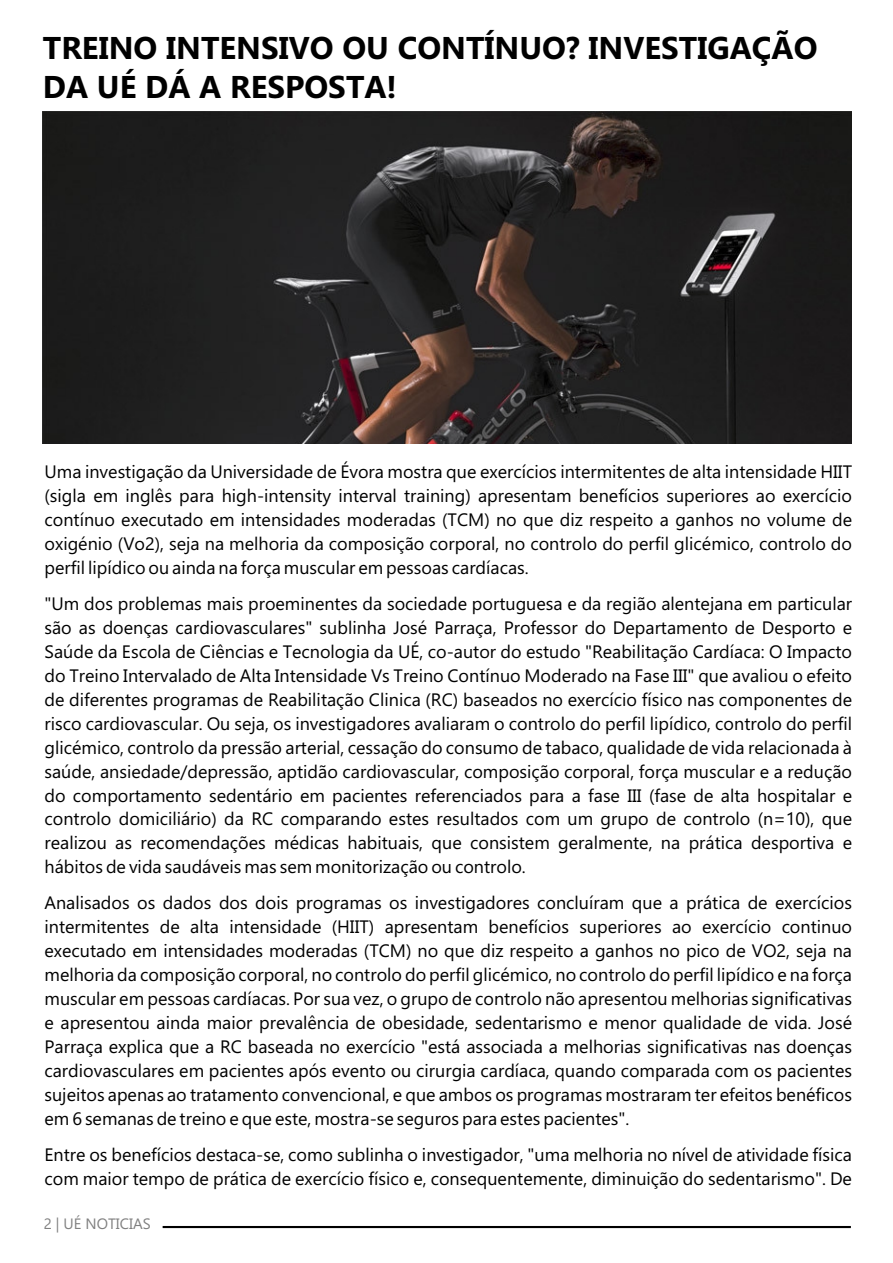
<style>
.page{position:relative;width:893px;height:1263px;background:#fff}
.page>*{position:absolute;margin:0;border:0;box-sizing:border-box;transform-origin:0 0}
.t1{font:700 31.5px/39.3px "Ebrima";color:#000}
.t2{font:18px/24px "Ebrima";color:#000;text-align:justify}
.t3{font:15px "Ebrima";color:#808080}
</style>
<div class="page">
<hr style="left:163px;top:1226px;width:688px;height:2px;background:#000">
<img style="left:43px;top:112px;width:809px;height:332px">
<h1 class="t1" style="left:43px;top:32px;width:776px">TREINO INTENSIVO OU CONTÍNUO? INVESTIGAÇÃO<br>DA UÉ DÁ A RESPOSTA!</h1>
<p class="t2" style="left:45px;top:462px;width:809px">Uma investigação da Universidade de Évora mostra que exercícios intermitentes de alta intensidade HIIT (sigla em inglês para high-intensity interval training) apresentam benefícios superiores ao exercício contínuo executado em intensidades moderadas (TCM) no que diz respeito a ganhos no volume de oxigénio (Vo2), seja na melhoria da composição corporal, no controlo do perfil glicémico, controlo do perfil lipídico ou ainda na força muscular em pessoas cardíacas.</p>
<p class="t2" style="left:45px;top:593px;width:809px">"Um dos problemas mais proeminentes da sociedade portuguesa e da região alentejana em particular são as doenças cardiovasculares" sublinha José Parraça, Professor do Departamento de Desporto e Saúde da Escola de Ciências e Tecnologia da UÉ, co-autor do estudo "Reabilitação Cardíaca: O Impacto do Treino Intervalado de Alta Intensidade Vs Treino Contínuo Moderado na Fase III" que avaliou o efeito de diferentes programas de Reabilitação Clinica (RC) baseados no exercício físico nas componentes de risco cardiovascular. Ou seja, os investigadores avaliaram o controlo do perfil lipídico, controlo do perfil glicémico, controlo da pressão arterial, cessação do consumo de tabaco, qualidade de vida relacionada à saúde, ansiedade/depressão, aptidão cardiovascular, composição corporal, força muscular e a redução do comportamento sedentário em pacientes referenciados para a fase III (fase de alta hospitalar e controlo domiciliário) da RC comparando estes resultados com um grupo de controlo (n=10), que realizou as recomendações médicas habituais, que consistem geralmente, na prática desportiva e hábitos de vida saudáveis mas sem monitorização ou controlo.</p>
<p class="t2" style="left:44px;top:893px;width:809px">Analisados os dados dos dois programas os investigadores concluíram que a prática de exercícios intermitentes de alta intensidade (HIIT) apresentam benefícios superiores ao exercício continuo executado em intensidades moderadas (TCM) no que diz respeito a ganhos no pico de VO2, seja na melhoria da composição corporal, no controlo do perfil glicémico, no controlo do perfil lipídico e na força muscular em pessoas cardíacas. Por sua vez, o grupo de controlo não apresentou melhorias significativas e apresentou ainda maior prevalência de obesidade, sedentarismo e menor qualidade de vida. José Parraça explica que a RC baseada no exercício "está associada a melhorias significativas nas doenças cardiovasculares em pacientes após evento ou cirurgia cardíaca, quando comparada com os pacientes sujeitos apenas ao tratamento convencional, e que ambos os programas mostraram ter efeitos benéficos em 6 semanas de treino e que este, mostra-se seguros para estes pacientes".</p>
<p class="t2" style="left:44px;top:1144px;width:809px">Entre os benefícios destaca-se, como sublinha o investigador, "uma melhoria no nível de atividade física com maior tempo de prática de exercício físico e, consequentemente, diminuição do sedentarismo". De</p>
<p class="t3" style="left:44px;top:1218px;width:109px">2 | UÉ NOTICIAS</p>
</div>
